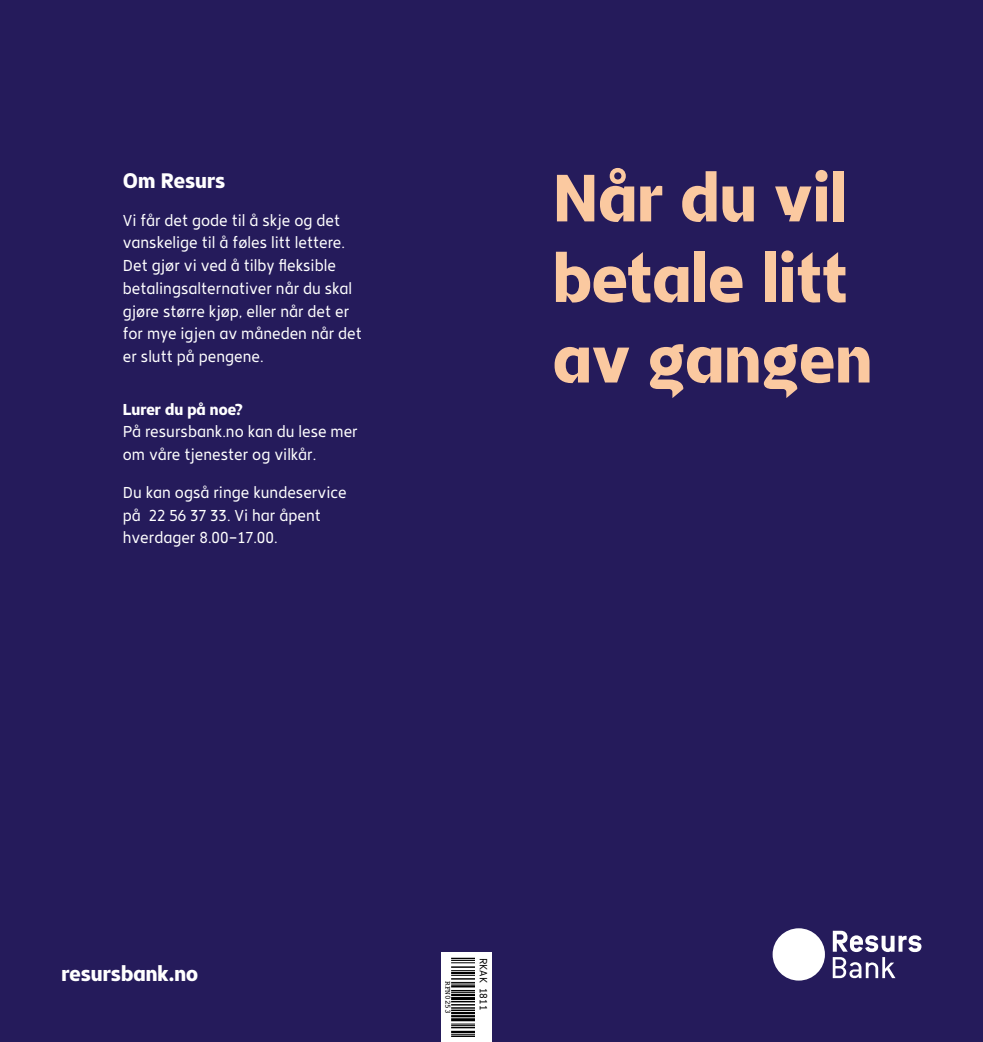
<style>
.page{position:relative;width:983px;height:1042px;background:#fff}
.page>*{position:absolute;margin:0;border:0;box-sizing:border-box;transform-origin:0 0}
.t1{font:66.5px/80.5px "Resurs Sans Display";color:#fbc9a0}
.t2{font:800 21px "Resurs Sans";color:#fff}
.t3{font:15.75px/22.8px "Resurs Sans";color:#fff}
.t4{font:800 15.75px "Resurs Sans";color:#fff}
.t5{font:10.5px "Resurs Sans";color:#000}
.t6{font:7.88px "Courier";color:#000}
</style>
<div class="page">
<div style="left:0;top:0;width:982px;height:1042px;background:#251b5b"></div>
<div style="left:772px;top:928px;width:52px;height:52px;background:#fff;border-radius:50%"></div>
<svg style="left:832px;top:931px;width:89px;height:47px"></svg>
<div style="left:441px;top:952px;width:50px;height:90px;background:#fff"></div>
<hr style="left:451px;top:957px;width:23px;height:2px;background:#000">
<svg style="left:451px;top:960px;width:23px;height:3px"></svg>
<hr style="left:451px;top:966px;width:23px;height:2px;background:#000">
<svg style="left:451px;top:970px;width:23px;height:14px"></svg>
<hr style="left:451px;top:985px;width:23px;height:2px;background:#000">
<svg style="left:451px;top:990px;width:23px;height:3px"></svg>
<hr style="left:451px;top:994px;width:23px;height:2px;background:#000">
<hr style="left:451px;top:997px;width:23px;height:3px;background:#000">
<svg style="left:451px;top:1001px;width:23px;height:7px"></svg>
<hr style="left:451px;top:1009px;width:23px;height:2px;background:#000">
<hr style="left:451px;top:1012px;width:23px;height:2px;background:#000">
<hr style="left:451px;top:1015px;width:23px;height:2px;background:#000">
<hr style="left:451px;top:1018px;width:23px;height:3px;background:#000">
<svg style="left:451px;top:1023px;width:23px;height:5px"></svg>
<hr style="left:451px;top:1031px;width:23px;height:2px;background:#000">
<svg style="left:451px;top:1034px;width:23px;height:1px"></svg>
<hr style="left:451px;top:1035px;width:23px;height:2px;background:#000">
<h2 class="t2" style="left:123px;top:167px;width:104px">Om Resurs</h2>
<p class="t3" style="left:123px;top:208px;width:240px">Vi får det gode til å skje og det vanskelige til å føles litt lettere.<br>Det gjør vi ved å tilby fleksible betalingsalternativer når du skal gjøre større kjøp, eller når det er for mye igjen av måneden når det er slutt på pengene.</p>
<p class="t4" style="left:123px;top:399px;width:122px">Lurer du på noe?</p>
<p class="t3" style="left:123px;top:420px;width:236px">På resursbank.no kan du lese mer om våre tjenester og vilkår.</p>
<p class="t3" style="left:123px;top:481px;width:225px">Du kan også ringe kundeservice på 22 56 37 33. Vi har åpent hverdager 8.00–17.00.</p>
<h1 class="t1" style="left:552px;top:156px;width:321px">Når du vil betale litt av gangen</h1>
<h2 class="t2" style="left:61px;top:960px;width:138px">resursbank.no</h2>
<p class="t6" style="left:454px;top:981px;width:34px;rotate:90deg">RFN0253</p>
<p class="t5" style="left:490px;top:957px;width:54px;rotate:90deg">RKAK 1811</p>
</div>
